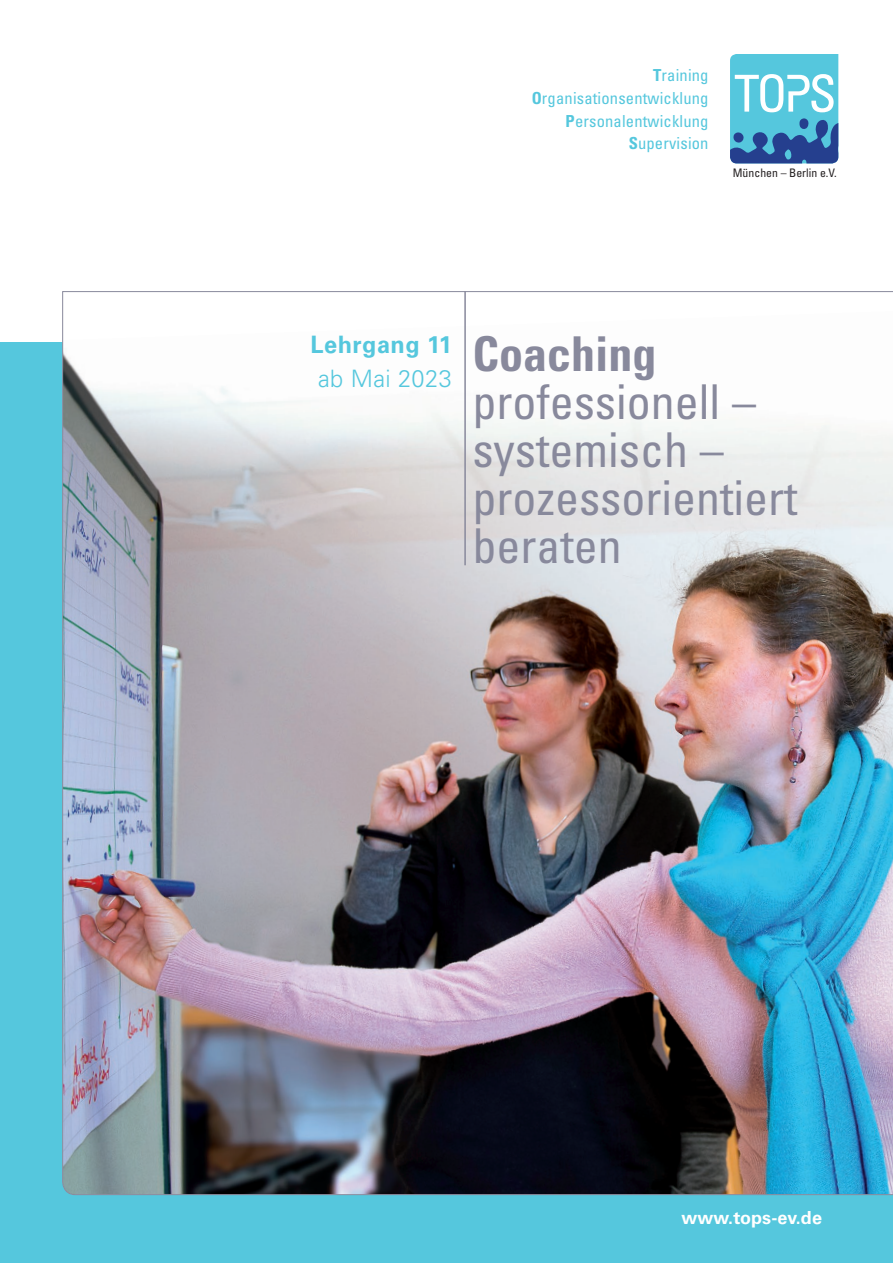
<style>
.page{position:relative;width:893px;height:1263px;background:#fff}
.page>*{position:absolute;margin:0;border:0;box-sizing:border-box;transform-origin:0 0}
.t1{font:condensed 48px/48px "Univers";color:#88899c}
.t2{font:700 condensed 48px "Univers";color:#88899c}
.t3{font:700 24px "Univers";letter-spacing:.02em;color:#55c7dd}
.t4{font:300 24px "Univers";letter-spacing:.02em;color:#55c7dd}
.t5{font:700 18px "Univers";letter-spacing:.005em;color:#fff}
.t6{font:condensed 16.65px/22.6px "Univers";letter-spacing:.01em;color:#55c7dd;text-align:right}
.t7{font:condensed 11.7px "Univers";color:#231f20}
.s1{font-weight:700}
</style>
<div class="page">
<div style="left:0;top:342px;width:893px;height:921px;background:#55c7dd"></div>
<img style="left:62px;top:291px;width:831px;height:904px">
<hr style="left:464px;top:291px;width:2px;height:274px;background:#88899c">
<svg style="left:730px;top:54px;width:108px;height:109px;background:#5eaecf"></svg>
<p class="t6" style="left:532px;top:64px;width:178px"><span class="s1">T</span>raining<br><span class="s1">O</span>rganisationsentwicklung<br><span class="s1">P</span>ersonalentwicklung<br><span class="s1">S</span>upervision</p>
<p class="t7" style="left:733px;top:166px;width:106px">München – Berlin e.V.</p>
<h2 class="t3" style="left:310px;top:330px;width:143px">Lehrgang 11</h2>
<h2 class="t4" style="left:318px;top:364px;width:135px">ab Mai 2023</h2>
<h1 class="t2" style="left:472px;top:324px;width:186px">Coaching</h1>
<h1 class="t1" style="left:472px;top:377px;width:327px">professionell – systemisch – prozessorientiert beraten</h1>
<p class="t5" style="left:681px;top:1207px;width:142px">www.tops-ev.de</p>
</div>
